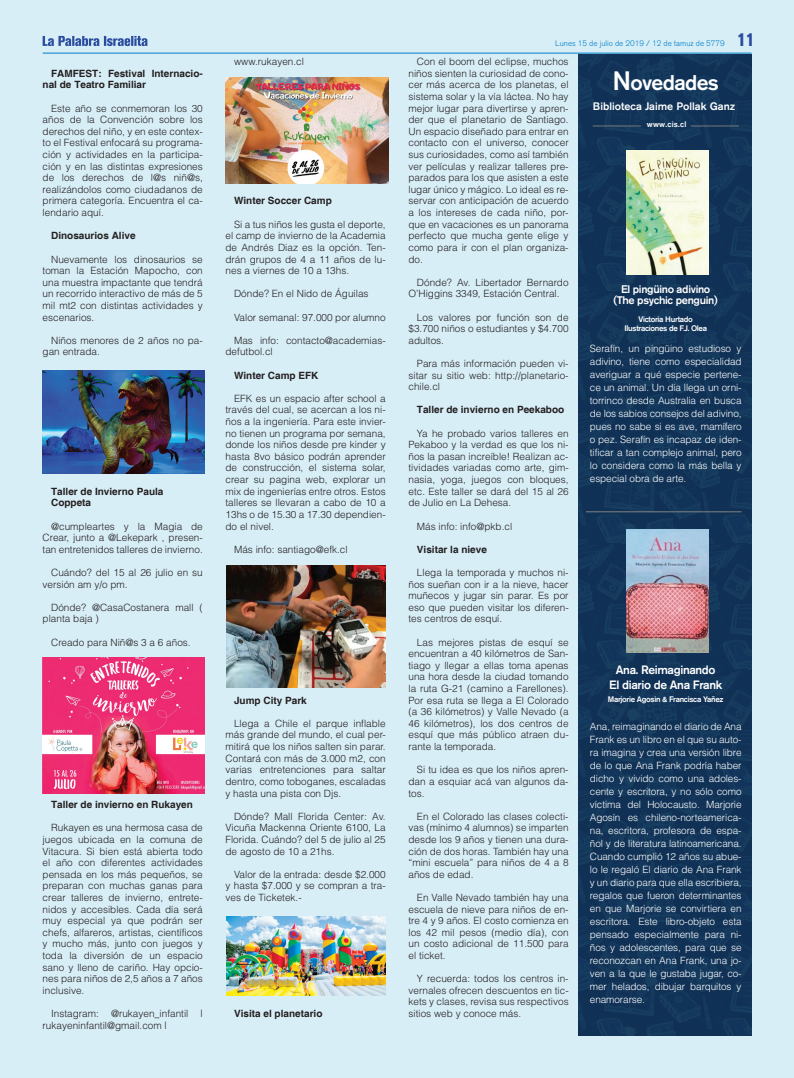
<style>
.page{position:relative;width:794px;height:1078px;background:#fff}
.page>*{position:absolute;margin:0;border:0;box-sizing:border-box;transform-origin:0 0}
.t1{font:500 21.1px "Akzidenz Grotesk BQ";letter-spacing:-.03em;color:#fff}
.t2{font:800 condensed 18px "Akzidenz Grotesk BQ";color:#2a4da0}
.t3{font:500 12px/14.4px "Akzidenz Grotesk BQ";letter-spacing:-.03em;color:#fff;text-align:center}
.t4{font:500 11px/11px "Akzidenz Grotesk BQ";letter-spacing:-.03em;color:#fff;text-align:center}
.t5{font:500 10.8px "Akzidenz Grotesk BQ";color:#fff}
.t6{font:300 10px/11.6px "Helvetica";color:#231f20;text-align:justify}
.t7{font:300 10px/13px "Helvetica";letter-spacing:-.01em;color:#fff;text-align:justify}
.t8{font:700 10px/11.6px "Helvetica";color:#231f20}
.t9{font:500 8px/9.6px "Akzidenz Grotesk BQ";letter-spacing:-.04em;color:#fff;text-align:center}
.t10{font:300 8px "Akzidenz Grotesk BQ";color:#007ec5}
.s1{font-size:26.4px}
</style>
<div class="page">
<div style="left:0;top:0;width:794px;height:1077px;background:#d8eef7"></div>
<img style="left:578px;top:54px;width:173px;height:981px">
<hr style="left:592px;top:126px;width:49px;height:1px;background:#76787b">
<hr style="left:690px;top:126px;width:49px;height:1px;background:#76787b">
<img style="left:626px;top:151px;width:82px;height:123px">
<img style="left:626px;top:529px;width:82px;height:123px">
<hr style="left:586px;top:511px;width:155px;height:1px;background:#808285">
<svg style="left:43px;top:36px;width:105px;height:10px"></svg>
<hr style="left:43px;top:53px;width:708px;height:1px;background:#007ec5">
<img style="left:225px;top:77px;width:163px;height:107px">
<img style="left:227px;top:916px;width:159px;height:79px">
<img style="left:43px;top:657px;width:161px;height:136px">
<img style="left:43px;top:370px;width:161px;height:103px">
<img style="left:227px;top:565px;width:159px;height:122px">
<p class="t8" style="left:43px;top:68px;width:162px;text-indent:8px">FAMFEST: Festival Internacio&shy;nal de Teatro Familiar</p>
<p class="t6" style="left:43px;top:102px;width:162px;text-indent:8px">Este año se conmemoran los 30 años de la Convención sobre los derechos del niño, y en este contex&shy;to el Festival enfocará su programa&shy;ción y actividades en la participa&shy;ción y en las distintas expresiones de los derechos de l@s niñ@s, realizándolos como ciudadanos de primera categoría. Encuentra el ca&shy;lendario aquí.</p>
<p class="t8" style="left:51px;top:230px;width:86px">Dinosaurios Alive</p>
<p class="t6" style="left:43px;top:253px;width:162px;text-indent:8px">Nuevamente los dinosaurios se toman la Estación Mapocho, con una muestra impactante que tendrá un recorrido interactivo de más de 5 mil mt2 con distintas actividades y escenarios.</p>
<p class="t6" style="left:43px;top:334px;width:162px;text-indent:8px">Niños menores de 2 años no pa&shy;gan entrada.</p>
<p class="t8" style="left:51px;top:485px;width:114px">Taller de Invierno Paula<br>Coppeta</p>
<p class="t6" style="left:43px;top:519px;width:162px;text-indent:8px">@cumpleartes y la Magia de Crear, junto a @Lekepark , presen&shy;tan entretenidos talleres de invierno.</p>
<p class="t6" style="left:43px;top:566px;width:162px;text-indent:8px">Cuándo? del 15 al 26 julio en su versión am y/o pm.</p>
<p class="t6" style="left:43px;top:601px;width:162px;text-indent:8px">Dónde? @CasaCostanera mall ( planta baja )</p>
<p class="t6" style="left:51px;top:635px;width:141px">Creado para Niñ@s 3 a 6 años.</p>
<p class="t8" style="left:51px;top:799px;width:143px">Taller de invierno en Rukayen</p>
<p class="t6" style="left:43px;top:821px;width:162px;text-indent:8px">Rukayen es una hermosa casa de juegos ubicada en la comuna de Vitacura. Si bien está abierta todo el año con diferentes actividades pensada en los más pequeños, se preparan con muchas ganas para crear talleres de invierno, entrete&shy;nidos y accesibles. Cada día será muy especial ya que podrán ser chefs, alfareros, artistas, científicos y mucho más, junto con juegos y toda la diversión de un espacio sano y lleno de cariño. Hay opcio&shy;nes para niños de 2,5 años a 7 años inclusive.</p>
<p class="t6" style="left:43px;top:1007px;width:162px;text-indent:8px">Instagram: @rukayen_infantil | rukayeninfantil@gmail.com |</p>
<p class="t6" style="left:234px;top:55px;width:72px">www.rukayen.cl</p>
<p class="t8" style="left:234px;top:195px;width:99px">Winter Soccer Camp</p>
<p class="t6" style="left:225px;top:218px;width:162px;text-indent:8px">Si a tus niños les gusta el deporte, el camp de invierno de la Academia de Andrés Diaz es la opción. Ten&shy;drán grupos de 4 a 11 años de lu&shy;nes a viernes de 10 a 13hs.</p>
<p class="t6" style="left:234px;top:287px;width:136px">Dónde? En el Nido de Águilas</p>
<p class="t6" style="left:234px;top:311px;width:153px">Valor semanal: 97.000 por alumno</p>
<p class="t6" style="left:225px;top:334px;width:162px;text-indent:8px">Mas info: contacto@academias&shy;defutbol.cl</p>
<p class="t8" style="left:234px;top:369px;width:86px">Winter Camp EFK</p>
<p class="t6" style="left:225px;top:392px;width:162px;text-indent:8px">EFK es un espacio after school a través del cual, se acercan a los ni&shy;ños a la ingeniería. Para este invier&shy;no tienen un programa por semana, donde los niños desde pre kinder y hasta 8vo básico podrán aprender de construcción, el sistema solar, crear su pagina web, explorar un mix de ingenierías entre otros. Estos talleres se llevaran a cabo de 10 a 13hs o de 15.30 a 17.30 dependien&shy;do el nivel.</p>
<p class="t6" style="left:234px;top:543px;width:115px">Más info: santiago@efk.cl</p>
<p class="t8" style="left:234px;top:694px;width:74px">Jump City Park</p>
<p class="t6" style="left:225px;top:717px;width:162px;text-indent:8px">Llega a Chile el parque inflable más grande del mundo, el cual per&shy;mitirá que los niños salten sin parar.<br>Contará con más de 3.000 m2, con varias entretenciones para saltar dentro, como toboganes, escaladas y hasta una pista con Djs.</p>
<p class="t6" style="left:225px;top:809px;width:162px;text-indent:8px">Dónde? Mall Florida Center: Av.<br>Vicuña Mackenna Oriente 6100, La Florida. Cuándo? del 5 de julio al 25 de agosto de 10 a 21hs.</p>
<p class="t6" style="left:225px;top:867px;width:162px;text-indent:8px">Valor de la entrada: desde $2.000 y hasta $7.000 y se compran a tra&shy;ves de Ticketek.-</p>
<p class="t8" style="left:234px;top:1007px;width:90px">Visita el planetario</p>
<p class="t10" style="left:555px;top:39px;width:171px">Lunes 15 de julio de 2019 / 12 de tamuz de 5779</p>
<h2 class="t2" style="left:737px;top:29px;width:19px">11</h2>
<p class="t6" style="left:408px;top:55px;width:162px;text-indent:8px">Con el boom del eclipse, muchos niños sienten la curiosidad de cono&shy;cer más acerca de los planetas, el sistema solar y la vía láctea. No hay mejor lugar para divertirse y apren&shy;der que el planetario de Santiago.<br>Un espacio diseñado para entrar en contacto con el universo, conocer sus curiosidades, como así también ver películas y realizar talleres pre&shy;parados para los que asisten a este lugar único y mágico. Lo ideal es re&shy;servar con anticipación de acuerdo a los intereses de cada niño, por&shy;que en vacaciones es un panorama perfecto que mucha gente elige y como para ir con el plan organiza&shy;do.</p>
<p class="t6" style="left:408px;top:276px;width:162px;text-indent:8px">Dónde? Av. Libertador Bernardo<br>O’Higgins 3349, Estación Central.</p>
<p class="t6" style="left:408px;top:311px;width:162px;text-indent:8px">Los valores por función son de $3.700 niños o estudiantes y $4.700 adultos.</p>
<p class="t6" style="left:408px;top:357px;width:162px;text-indent:8px">Para más información pueden vi&shy;sitar su sitio web: http://planetario&shy;chile.cl</p>
<p class="t8" style="left:417px;top:404px;width:149px">Taller de invierno en Peekaboo</p>
<p class="t6" style="left:408px;top:427px;width:162px;text-indent:8px">Ya he probado varios talleres en Pekaboo y la verdad es que los ni&shy;ños la pasan increíble! Realizan ac&shy;tividades variadas como arte, gim&shy;nasia, yoga, juegos con bloques, etc. Este taller se dará del 15 al 26 de Julio en La Dehesa.</p>
<p class="t6" style="left:417px;top:519px;width:97px">Más info: info@pkb.cl</p>
<p class="t8" style="left:417px;top:543px;width:72px">Visitar la nieve</p>
<p class="t6" style="left:408px;top:566px;width:162px;text-indent:8px">Llega la temporada y muchos ni&shy;ños sueñan con ir a la nieve, hacer muñecos y jugar sin parar. Es por eso que pueden visitar los diferen&shy;tes centros de esquí.</p>
<p class="t6" style="left:408px;top:635px;width:162px;text-indent:8px">Las mejores pistas de esquí se encuentran a 40 kilómetros de San&shy;tiago y llegar a ellas toma apenas una hora desde la ciudad tomando la ruta G-21 (camino a Farellones).<br>Por esa ruta se llega a El Colorado (a 36 kilómetros) y Valle Nevado (a 46 kilómetros), los dos centros de esquí que más público atraen du&shy;rante la temporada.</p>
<p class="t6" style="left:408px;top:763px;width:162px;text-indent:8px">Si tu idea es que los niños apren&shy;dan a esquiar acá van algunos da&shy;tos.</p>
<p class="t6" style="left:408px;top:809px;width:162px;text-indent:8px">En el Colorado las clases colecti&shy;vas (mínimo 4 alumnos) se imparten desde los 9 años y tienen una dura&shy;ción de dos horas. También hay una “mini escuela” para niños de 4 a 8 años de edad.</p>
<p class="t6" style="left:408px;top:891px;width:162px;text-indent:8px">En Valle Nevado también hay una escuela de nieve para niños de en&shy;tre 4 y 9 años. El costo comienza en los 42 mil pesos (medio día), con un costo adicional de 11.500 para el ticket.</p>
<p class="t6" style="left:408px;top:972px;width:162px;text-indent:8px">Y recuerda: todos los centros in&shy;vernales ofrecen descuentos en tic&shy;kets y clases, revisa sus respectivos sitios web y conoce más.</p>
<h1 class="t1" style="left:612px;top:69px;width:108px"><span class="s1">N</span>ovedades</h1>
<p class="t9" style="left:647px;top:119px;width:41px">www.cis.cl</p>
<p class="t5" style="left:593px;top:99px;width:144px">Biblioteca Jaime Pollak Ganz</p>
<p class="t4" style="left:613px;top:283px;width:106px">El pingüino adivino (The psychic penguin)</p>
<p class="t9" style="left:624px;top:314px;width:84px">Victoria Hurtado<br>Ilustraciones de F.J. Olea</p>
<p class="t7" style="left:590px;top:341px;width:153px">Serafín, un pingüino estudioso y adivino, tiene como especialidad averiguar a qué especie pertene&shy;ce un animal. Un día llega un orni&shy;torrinco desde Australia en busca de los sabios consejos del adivino, pues no sabe si es ave, mamífero o pez. Serafín es incapaz de iden&shy;tificar a tan complejo animal, pero lo considera como la más bella y especial obra de arte.</p>
<p class="t3" style="left:609px;top:662px;width:114px">Ana. Reimaginando<br>El diario de Ana Frank</p>
<p class="t9" style="left:608px;top:694px;width:117px">Marjorie Agosin &amp; Francisca Yañez</p>
<p class="t7" style="left:590px;top:719px;width:153px">Ana, reimaginando el diario de Ana Frank es un libro en el que su auto&shy;ra imagina y crea una versión libre de lo que Ana Frank podría haber dicho y vivido como una adoles&shy;cente y escritora, y no sólo como víctima del Holocausto. Marjorie Agosín es chileno-norteamerica&shy;na, escritora, profesora de espa&shy;ñol y de literatura latinoamericana.<br>Cuando cumplió 12 años su abue&shy;lo le regaló El diario de Ana Frank y un diario para que ella escribiera, regalos que fueron determinantes en que Marjorie se convirtiera en escritora. Este libro-objeto esta pensado especialmente para ni&shy;ños y adolescentes, para que se reconozcan en Ana Frank, una jo&shy;ven a la que le gustaba jugar, co&shy;mer helados, dibujar barquitos y enamorarse.</p>
</div>
